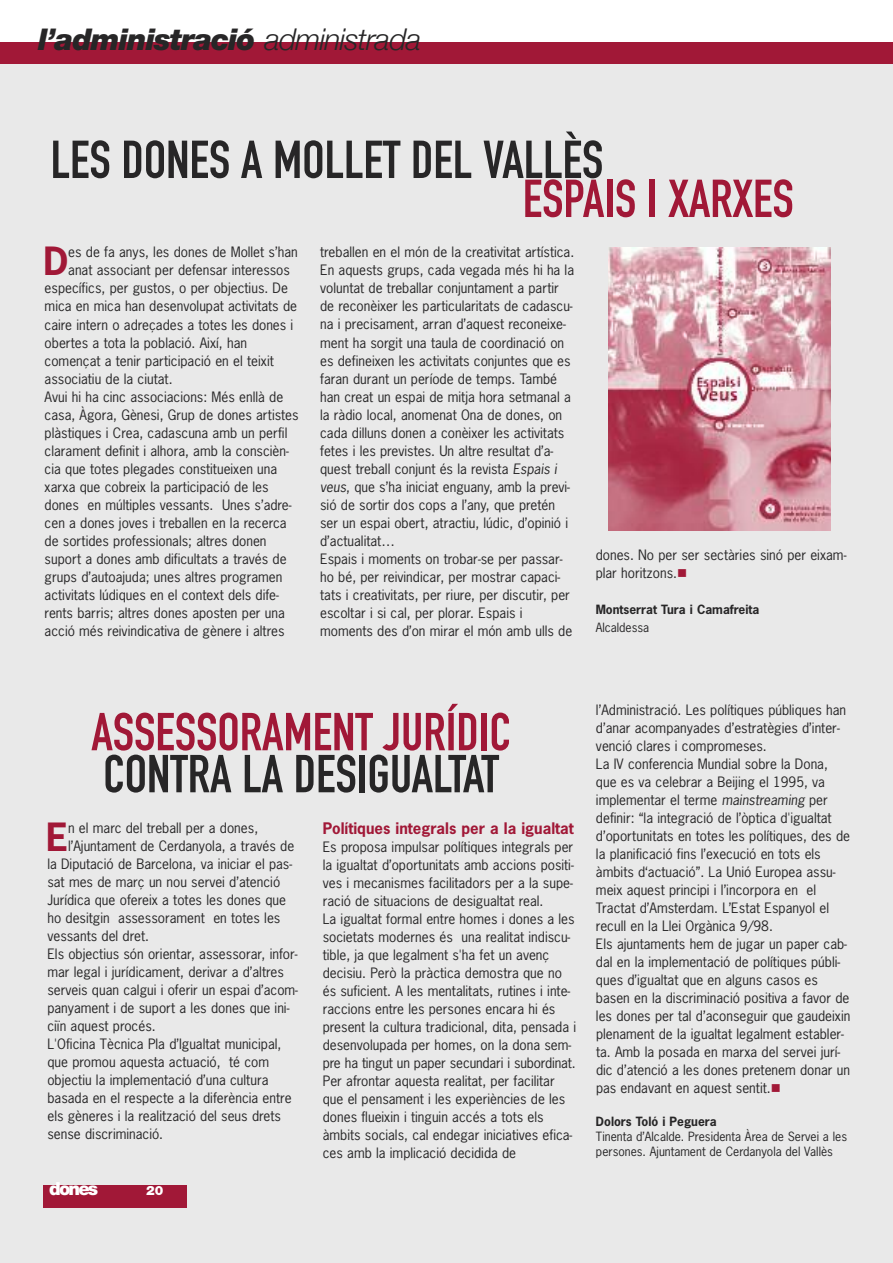
<style>
.page{position:relative;width:893px;height:1263px;background:#fff}
.page>*{position:absolute;margin:0;border:0;box-sizing:border-box;transform-origin:0 0}
.t1{font:52.5px "DIN Engschrift";color:#272627}
.t2{font:52.5px "DIN Engschrift";color:#a11837}
.t3{font:700 36.6px "News Gothic";color:#a11837}
.t4{font:italic 900 30px "Helvetica Neue";letter-spacing:-.035em;color:#272627}
.t5{font:900 18px "Helvetica Neue";letter-spacing:-.1em;color:#fff}
.t6{font:700 15px "News Gothic";color:#a11837}
.t7{font:13.5px/18px "News Gothic";color:#272627}
.t8{font:900 12.9px "Helvetica Neue";color:#fff}
.t9{font:12px/15px "News Gothic";color:#272627}
.t10{font:700 12px "News Gothic";color:#272627}
.s1{font-weight:300}
.s2{font-style:italic}
.s3{color:#a11837}
</style>
<div class="page">
<div style="left:0;top:63px;width:893px;height:1200px;background:#e9e9e9"></div>
<div style="left:0;top:42px;width:893px;height:21px;background:#a11837"></div>
<img style="left:608px;top:247px;width:223px;height:283px">
<div style="left:43px;top:1185px;width:144px;height:23px;background:#a11837"></div>
<h3 class="t4" style="left:38px;top:28px;width:385px">l’administració <span class="s1">administrada</span></h3>
<h1 class="t1" style="left:51px;top:141px;width:554px">LES DONES A MOLLET DEL VALLÈS</h1>
<h1 class="t2" style="left:523px;top:180px;width:272px">ESPAIS I XARXES</h1>
<h2 class="t3" style="left:43px;top:241px;width:27px">D</h2>
<p class="t7" style="left:68px;top:244px;width:231px">es de fa anys, les dones de Mollet s’han</p>
<p class="t7" style="left:320px;top:244px;width:256px">treballen en el món de la creativitat artística.<br>En aquests grups, cada vegada més hi ha la voluntat de treballar conjuntament a partir de reconèixer les particularitats de cadascu&shy;na i precisament, arran d’aquest reconeixe&shy;ment ha sorgit una taula de coordinació on es defineixen les activitats conjuntes que es faran durant un període de temps. També han creat un espai de mitja hora setmanal a la ràdio local, anomenat Ona de dones, on cada dilluns donen a conèixer les activitats fetes i les previstes. Un altre resultat d’a&shy;quest treball conjunt és la revista <span class="s2">Espais i veus</span>, que s’ha iniciat enguany, amb la previ&shy;sió de sortir dos cops a l’any, que pretén ser un espai obert, atractiu, lúdic, d’opinió i d’actualitat…<br>Espais i moments on trobar-se per passar&shy;ho bé, per reivindicar, per mostrar capaci&shy;tats i creativitats, per riure, per discutir, per escoltar i si cal, per plorar. Espais i moments des d’on mirar el món amb ulls de</p>
<p class="t7" style="left:68px;top:262px;width:223px">anat associant per defensar interessos</p>
<p class="t7" style="left:45px;top:280px;width:245px">específics, per gustos, o per objectius. De</p>
<p class="t7" style="left:45px;top:298px;width:254px">mica en mica han desenvolupat activitats de</p>
<p class="t7" style="left:45px;top:316px;width:250px">caire intern o adreçades a totes les dones i</p>
<p class="t7" style="left:45px;top:334px;width:204px">obertes a tota la població. Així, han</p>
<p class="t7" style="left:45px;top:352px;width:231px">començat a tenir participació en el teixit</p>
<p class="t7" style="left:45px;top:370px;width:129px">associatiu de la ciutat.</p>
<p class="t7" style="left:45px;top:388px;width:240px">Avui hi ha cinc associacions: Més enllà de</p>
<p class="t7" style="left:45px;top:406px;width:256px">casa, Àgora, Gènesi, Grup de dones artistes</p>
<p class="t7" style="left:45px;top:424px;width:244px">plàstiques i Crea, cadascuna amb un perfil</p>
<p class="t7" style="left:45px;top:442px;width:246px">clarament definit i alhora, amb la conscièn-</p>
<p class="t7" style="left:45px;top:460px;width:234px">cia que totes plegades constitueixen una</p>
<p class="t7" style="left:45px;top:478px;width:226px">xarxa que cobreix la participació de les</p>
<p class="t7" style="left:45px;top:496px;width:249px">dones en múltiples vessants. Unes s’adre-</p>
<p class="t7" style="left:45px;top:514px;width:244px">cen a dones joves i treballen en la recerca</p>
<p class="t7" style="left:45px;top:532px;width:223px">de sortides professionals; altres donen</p>
<p class="t7" style="left:45px;top:550px;width:243px">suport a dones amb dificultats a través de</p>
<p class="t7" style="left:45px;top:568px;width:239px">grups d’autoajuda; unes altres programen</p>
<p class="t7" style="left:45px;top:586px;width:236px">activitats lúdiques en el context dels dife-</p>
<p class="t7" style="left:45px;top:604px;width:242px">rents barris; altres dones aposten per una</p>
<p class="t7" style="left:45px;top:622px;width:241px">acció més reivindicativa de gènere i altres</p>
<p class="t7" style="left:596px;top:547px;width:252px">dones. No per ser sectàries sinó per eixam&shy;plar horitzons.<span class="s3">■</span></p>
<p class="t10" style="left:596px;top:603px;width:165px">Montserrat Tura i Camafreita</p>
<p class="t9" style="left:596px;top:621px;width:55px">Alcaldessa</p>
<h1 class="t2" style="left:91px;top:713px;width:421px">ASSESSORAMENT JURÍDIC</h1>
<h1 class="t1" style="left:103px;top:755px;width:397px">CONTRA LA DESIGUALTAT</h1>
<h2 class="t3" style="left:46px;top:817px;width:23px">E</h2>
<p class="t7" style="left:68px;top:819px;width:192px">n el marc del treball per a dones,</p>
<p class="t7" style="left:68px;top:837px;width:228px">l’Ajuntament de Cerdanyola, a través de</p>
<p class="t7" style="left:47px;top:855px;width:246px">la Diputació de Barcelona, va iniciar el pas-</p>
<p class="t7" style="left:47px;top:873px;width:234px">sat mes de març un nou servei d’atenció</p>
<p class="t7" style="left:47px;top:891px;width:240px">Jurídica que ofereix a totes les dones que</p>
<p class="t7" style="left:47px;top:909px;width:234px">ho desitgin assessorament en totes les</p>
<p class="t7" style="left:47px;top:927px;width:103px">vessants del dret.</p>
<p class="t7" style="left:47px;top:945px;width:252px">Els objectius són orientar, assessorar, infor-</p>
<p class="t7" style="left:47px;top:963px;width:238px">mar legal i jurídicament, derivar a d’altres</p>
<p class="t7" style="left:47px;top:981px;width:252px">serveis quan calgui i oferir un espai d’acom-</p>
<p class="t7" style="left:47px;top:999px;width:244px">panyament i de suport a les dones que ini-</p>
<p class="t7" style="left:47px;top:1017px;width:110px">ciïn aquest procés.</p>
<p class="t7" style="left:47px;top:1035px;width:235px">L'Oficina Tècnica Pla d’Igualtat municipal,</p>
<p class="t7" style="left:47px;top:1053px;width:223px">que promou aquesta actuació, té com</p>
<p class="t7" style="left:47px;top:1071px;width:223px">objectiu la implementació d’una cultura</p>
<p class="t7" style="left:47px;top:1089px;width:246px">basada en el respecte a la diferència entre</p>
<p class="t7" style="left:47px;top:1107px;width:235px">els gèneres i la realització del seus drets</p>
<p class="t7" style="left:47px;top:1125px;width:117px">sense discriminació.</p>
<h3 class="t5" style="left:49px;top:1182px;width:51px">dones</h3>
<p class="t8" style="left:146px;top:1185px;width:19px">20</p>
<p class="t6" style="left:323px;top:820px;width:253px">Polítiques integrals per a la igualtat</p>
<p class="t7" style="left:323px;top:838px;width:255px">Es proposa impulsar polítiques integrals per la igualtat d’oportunitats amb accions positi&shy;ves i mecanismes facilitadors per a la supe&shy;ració de situacions de desigualtat real.<br>La igualtat formal entre homes i dones a les societats modernes és una realitat indiscu&shy;tible, ja que legalment s'ha fet un avenç decisiu. Però la pràctica demostra que no és suficient. A les mentalitats, rutines i inte&shy;raccions entre les persones encara hi és present la cultura tradicional, dita, pensada i desenvolupada per homes, on la dona sem&shy;pre ha tingut un paper secundari i subordinat.<br>Per afrontar aquesta realitat, per facilitar que el pensament i les experiències de les dones flueixin i tinguin accés a tots els àmbits socials, cal endegar iniciatives efica&shy;ces amb la implicació decidida de</p>
<p class="t7" style="left:596px;top:701px;width:256px">l’Administració. Les polítiques públiques han d’anar acompanyades d’estratègies d’inter&shy;venció clares i compromeses.<br>La IV conferencia Mundial sobre la Dona, que es va celebrar a Beijing el 1995, va implementar el terme <span class="s2">mainstreaming</span> per definir: “la integració de l’òptica d'igualtat d’oportunitats en totes les polítiques, des de la planificació fins l’execució en tots els àmbits d‘actuació”. La Unió Europea assu&shy;meix aquest principi i l’incorpora en el Tractat d’Amsterdam. L’Estat Espanyol el recull en la Llei Orgànica 9/98.<br>Els ajuntaments hem de jugar un paper cab&shy;dal en la implementació de polítiques públi&shy;ques d’igualtat que en alguns casos es basen en la discriminació positiva a favor de les dones per tal d’aconseguir que gaudeixin plenament de la igualtat legalment establer&shy;ta. Amb la posada en marxa del servei jurí&shy;dic d’atenció a les dones pretenem donar un pas endavant en aquest sentit.<span class="s3">■</span></p>
<p class="t10" style="left:596px;top:1115px;width:122px">Dolors Toló i Peguera</p>
<p class="t9" style="left:596px;top:1129px;width:253px">Tinenta d’Alcalde. Presidenta Àrea de Servei a les persones. Ajuntament de Cerdanyola del Vallès</p>
</div>
